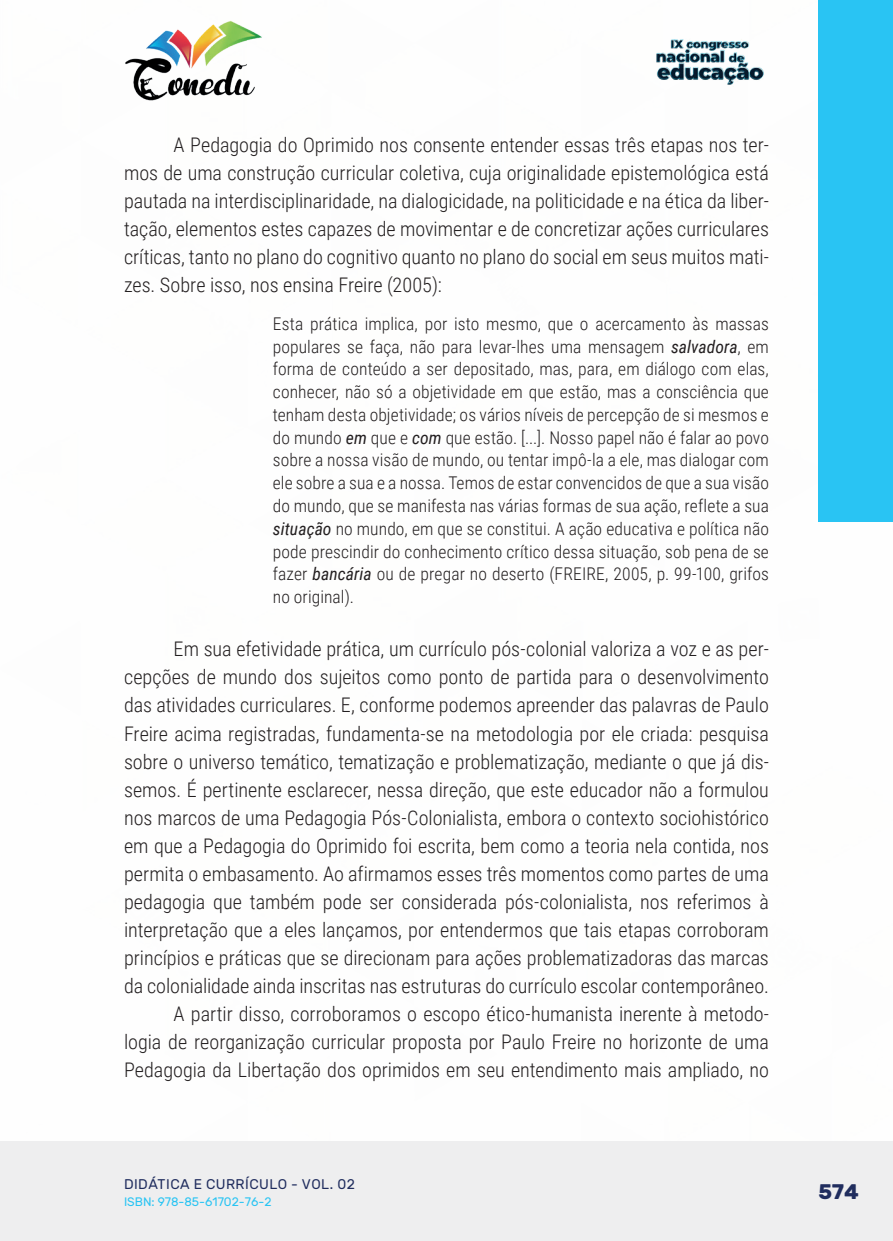
<style>
.page{position:relative;width:893px;height:1241px;background:#fff}
.page>*{position:absolute;margin:0;border:0;box-sizing:border-box;transform-origin:0 0}
.t1{font:700 21px "Rubik";color:#202d5e}
._9_CORPO{font:300 20.12px/28px "Roboto Condensed";color:#231f20;text-align:justify}
._16_CITACAO{font:300 17.5px/22.8px "Roboto Condensed";letter-spacing:.005em;color:#231f20;text-align:justify}
.t2{font:14px "Rubik";letter-spacing:.035em;color:#202d5e}
.t3{font:12.25px "Rubik";color:#29c4f3}
.s1{font-weight:400;font-style:italic}
</style>
<div class="page">
<div style="left:0;top:1141px;width:893px;height:99px;background:#eeeeef"></div>
<div style="left:819px;top:0;width:74px;height:521px;background:#29c4f3"></div>
<img style="left:125px;top:20px;width:137px;height:81px">
<img style="left:656px;top:39px;width:108px;height:46px">
<p class="_9_CORPO" style="left:124px;top:130px;width:646px;text-indent:50px">A Pedagogia do Oprimido nos consente entender essas três etapas nos ter&shy;mos de uma construção curricular coletiva, cuja originalidade epistemológica está pautada na interdisciplinaridade, na dialogicidade, na politicidade e na ética da liber&shy;tação, elementos estes capazes de movimentar e de concretizar ações curriculares críticas, tanto no plano do cognitivo quanto no plano do social em seus muitos mati&shy;zes. Sobre isso, nos ensina Freire (2005):</p>
<p class="_16_CITACAO" style="left:273px;top:311px;width:498px">Esta prática implica, por isto mesmo, que o acercamento às massas populares se faça, não para levar-lhes uma mensagem <span class="s1">salvadora</span>, em forma de conteúdo a ser depositado, mas, para, em diálogo com elas, conhecer, não só a objetividade em que estão, mas a consciência que tenham desta objetividade; os vários níveis de percepção de si mesmos e do mundo <span class="s1">em</span> que e <span class="s1">com</span> que estão. [...]. Nosso papel não é falar ao povo sobre a nossa visão de mundo, ou tentar impô-la a ele, mas dialogar com ele sobre a sua e a nossa. Temos de estar convencidos de que a sua visão do mundo, que se manifesta nas várias formas de sua ação, reflete a sua <span class="s1">situação</span> no mundo, em que se constitui. A ação educativa e política não pode prescindir do conhecimento crítico dessa situação, sob pena de se fazer <span class="s1">bancária</span> ou de pregar no deserto (FREIRE, 2005, p. 99-100, grifos no original).</p>
<p class="_9_CORPO" style="left:124px;top:634px;width:646px;text-indent:50px">Em sua efetividade prática, um currículo pós-colonial valoriza a voz e as per&shy;cepções de mundo dos sujeitos como ponto de partida para o desenvolvimento das atividades curriculares. E, conforme podemos apreender das palavras de Paulo Freire acima registradas, fundamenta-se na metodologia por ele criada: pesquisa sobre o universo temático, tematização e problematização, mediante o que já dis&shy;semos. É pertinente esclarecer, nessa direção, que este educador não a formulou nos marcos de uma Pedagogia Pós-Colonialista, embora o contexto sociohistórico em que a Pedagogia do Oprimido foi escrita, bem como a teoria nela contida, nos permita o embasamento. Ao afirmamos esses três momentos como partes de uma pedagogia que também pode ser considerada pós-colonialista, nos referimos à interpretação que a eles lançamos, por entendermos que tais etapas corroboram princípios e práticas que se direcionam para ações problematizadoras das marcas da colonialidade ainda inscritas nas estruturas do currículo escolar contemporâneo.</p>
<p class="_9_CORPO" style="left:124px;top:998px;width:646px;text-indent:50px">A partir disso, corroboramos o escopo ético-humanista inerente à metodo&shy;logia de reorganização curricular proposta por Paulo Freire no horizonte de uma Pedagogia da Libertação dos oprimidos em seu entendimento mais ampliado, no</p>
<p class="t2" style="left:124px;top:1175px;width:232px">DIDÁTICA E CURRÍCULO - VOL. 02</p>
<p class="t3" style="left:124px;top:1194px;width:149px">ISBN: 978-85-61702-76-2</p>
<p class="t1" style="left:819px;top:1179px;width:42px">574</p>
</div>
